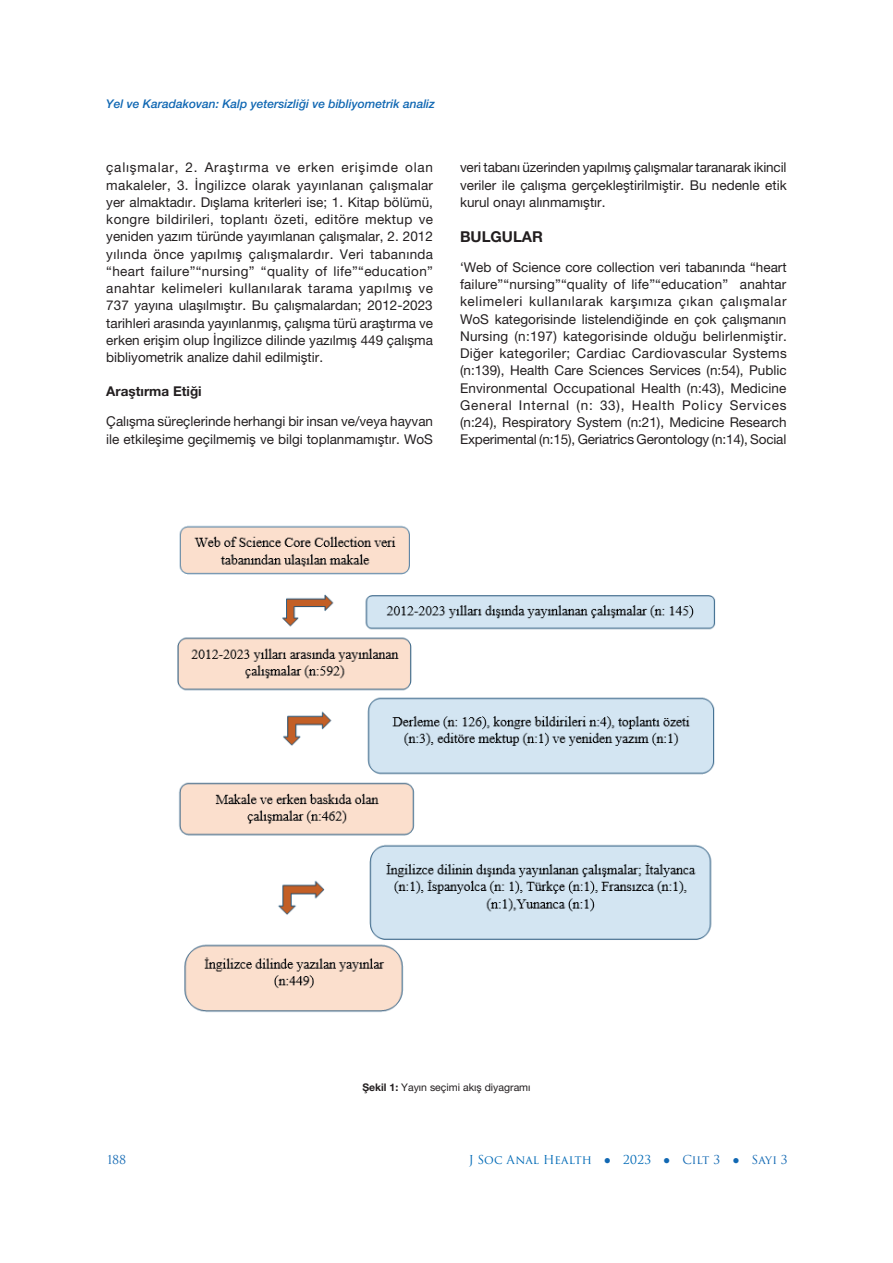
<style>
.page{position:relative;width:893px;height:1263px;background:#fff}
.page>*{position:absolute;margin:0;border:0;box-sizing:border-box;transform-origin:0 0}
.t1{font:15px "Helvetica Neue LT 75 Bd";color:#231f20}
.t2{font:13.5px/17.2px "Helvetica Neue LT 55 Rm";color:#231f20;text-align:justify}
.t3{font:13.5px "Helvetica Neue LT 75 Bd";color:#231f20}
.t4{font:12px "Helvetica Neue LT 66 Md It";color:#1168b3}
.t5{font:12px "Trajan Pro 3";color:#016ab6}
.t6{font:12px "Trajan Pro 3";color:#1168b3}
.t7{font:10.5px "Helvetica Neue LT 55 Rm";color:#231f20}
.s1{font-family:"Helvetica Neue LT 75 Bd"}
.s2{font-family:"Sylfaen";color:#1168b3}
.s3{color:#1168b3}
</style>
<div class="page">
<img style="left:178px;top:525px;width:537px;height:488px">
<p class="t4" style="left:106px;top:97px;width:330px">Yel ve Karadakovan: Kalp yetersizliği ve bibliyometrik analiz</p>
<p class="t2" style="left:106px;top:159px;width:328px">çalışmalar, 2. Araştırma ve erken erişimde olan makaleler, 3. İngilizce olarak yayınlanan çalışmalar yer almaktadır. Dışlama kriterleri ise; 1. Kitap bölümü, kongre bildirileri, toplantı özeti, editöre mektup ve yeniden yazım türünde yayımlanan çalışmalar, 2. 2012 yılında önce yapılmış çalışmalardır. Veri tabanında “heart failure”“nursing” “quality of life”“education” anahtar kelimeleri kullanılarak tarama yapılmış ve 737 yayına ulaşılmıştır. Bu çalışmalardan; 2012-2023 tarihleri arasında yayınlanmış, çalışma türü araştırma ve erken erişim olup İngilizce dilinde yazılmış 449 çalışma bibliyometrik analize dahil edilmiştir.</p>
<p class="t3" style="left:106px;top:383px;width:97px">Araştırma Etiği</p>
<p class="t2" style="left:106px;top:413px;width:328px">Çalışma süreçlerinde herhangi bir insan ve/veya hayvan ile etkileşime geçilmemiş ve bilgi toplanmamıştır. WoS</p>
<p class="t2" style="left:460px;top:159px;width:328px">veri tabanı üzerinden yapılmış çalışmalar taranarak ikincil veriler ile çalışma gerçekleştirilmiştir. Bu nedenle etik kurul onayı alınmamıştır.</p>
<p class="t1" style="left:460px;top:227px;width:85px">BULGULAR</p>
<p class="t2" style="left:460px;top:258px;width:328px">‘Web of Science core collection veri tabanında “heart failure”“nursing”“quality of life”“education” anahtar kelimeleri kullanılarak karşımıza çıkan çalışmalar WoS kategorisinde listelendiğinde en çok çalışmanın Nursing (n:197) kategorisinde olduğu belirlenmiştir.<br>Diğer kategoriler; Cardiac Cardiovascular Systems (n:139), Health Care Sciences Services (n:54), Public Environmental Occupational Health (n:43), Medicine General Internal (n: 33), Health Policy Services (n:24), Respiratory System (n:21), Medicine Research Experimental (n:15), Geriatrics Gerontology (n:14), Social</p>
<p class="t7" style="left:362px;top:1081px;width:170px"><span class="s1">Şekil 1:</span> Yayın seçimi akış diyagramı</p>
<p class="t6" style="left:107px;top:1152px;width:20px">188</p>
<p class="t5" style="left:469px;top:1152px;width:321px">J Soc Anal Health <span class="s2">●</span> 2023 <span class="s2">●</span> <span class="s3">Cilt 3</span> <span class="s2">●</span> <span class="s3">Sayı 3</span></p>
</div>
